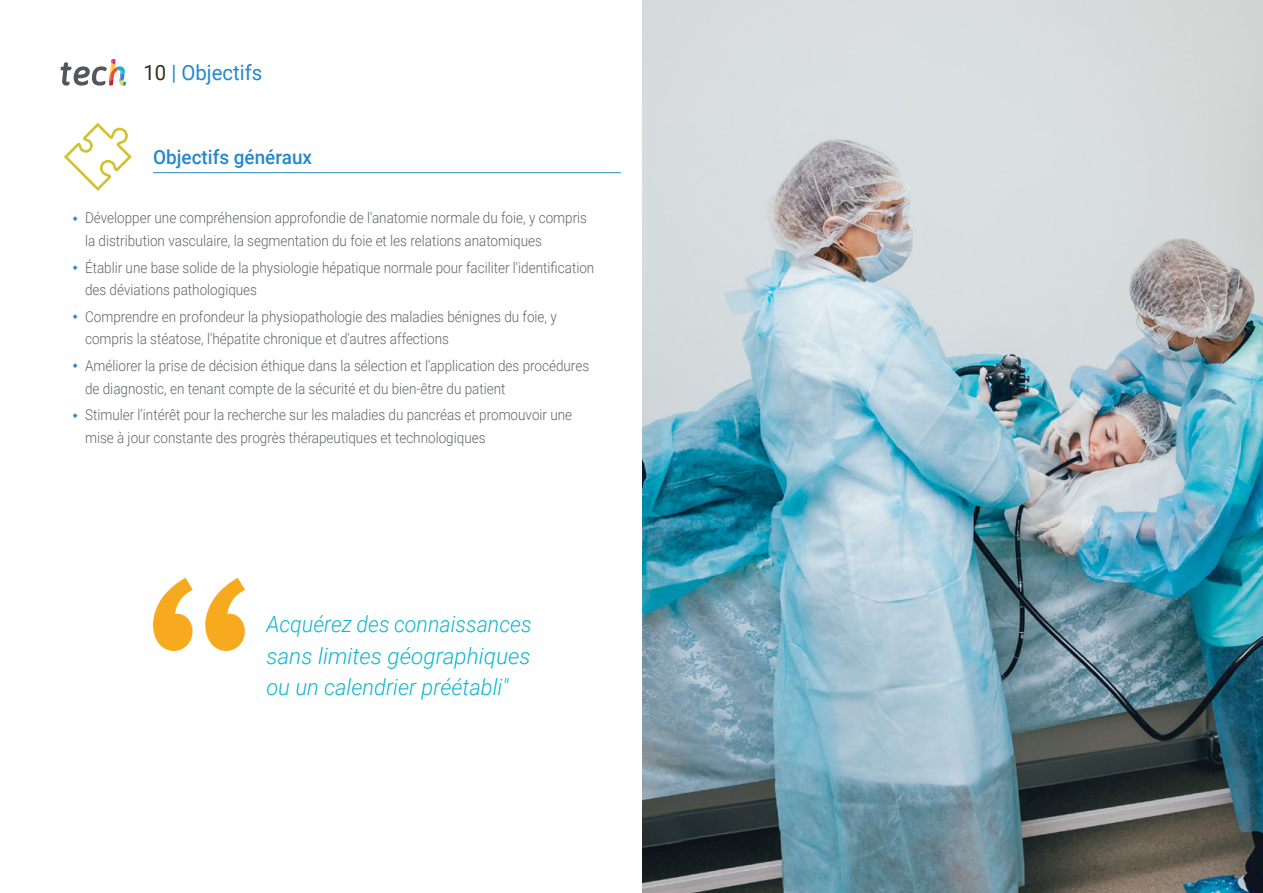
<style>
.page{position:relative;width:1263px;height:893px;background:#fff}
.page>*{position:absolute;margin:0;border:0;box-sizing:border-box;transform-origin:0 0}
.t1{font:italic 300 22.5px/31.5px "Roboto";color:#0fb6cf;text-align:justify;scale:.95 1}
.t2{font:21px "Roboto";color:#2488c9}
.t3{font:500 19.5px "Roboto";color:#2488c9}
.t4{font:300 15px/22.5px "Roboto";color:#61646a;scale:.9 1}
.s1{color:#312e20}
</style>
<div class="page">
<hr style="left:153px;top:172px;width:468px;height:1px;background:#2488c9">
<svg style="left:64px;top:123px;width:68px;height:68px"></svg>
<img style="left:642px;top:0;width:621px;height:893px">
<svg style="left:153px;top:578px;width:92px;height:73px"></svg>
<svg style="left:61px;top:59px;width:65px;height:27px"></svg>
<h2 class="t2" style="left:144px;top:57px;width:120px"><span class="s1">10</span> | Objectifs</h2>
<h3 class="t3" style="left:153px;top:144px;width:160px">Objectifs généraux</h3>
<p class="t4" style="left:85px;top:206px;width:559px">Développer une compréhension approfondie de l'anatomie normale du foie, y compris la distribution vasculaire, la segmentation du foie et les relations anatomiques</p>
<p class="t4" style="left:85px;top:255px;width:567px">Établir une base solide de la physiologie hépatique normale pour faciliter l'identification des déviations pathologiques</p>
<p class="t4" style="left:85px;top:305px;width:526px">Comprendre en profondeur la physiopathologie des maladies bénignes du foie, y compris la stéatose, l'hépatite chronique et d'autres affections</p>
<p class="t4" style="left:85px;top:354px;width:562px">Améliorer la prise de décision éthique dans la sélection et l'application des procédures de diagnostic, en tenant compte de la sécurité et du bien-être du patient</p>
<p class="t4" style="left:85px;top:403px;width:543px">Stimuler l'intérêt pour la recherche sur les maladies du pancréas et promouvoir une mise à jour constante des progrès thérapeutiques et technologiques</p>
<h1 class="t1" style="left:266px;top:608px;width:281px">Acquérez des connaissances sans limites géographiques ou un calendrier préétabli"</h1>
</div>
